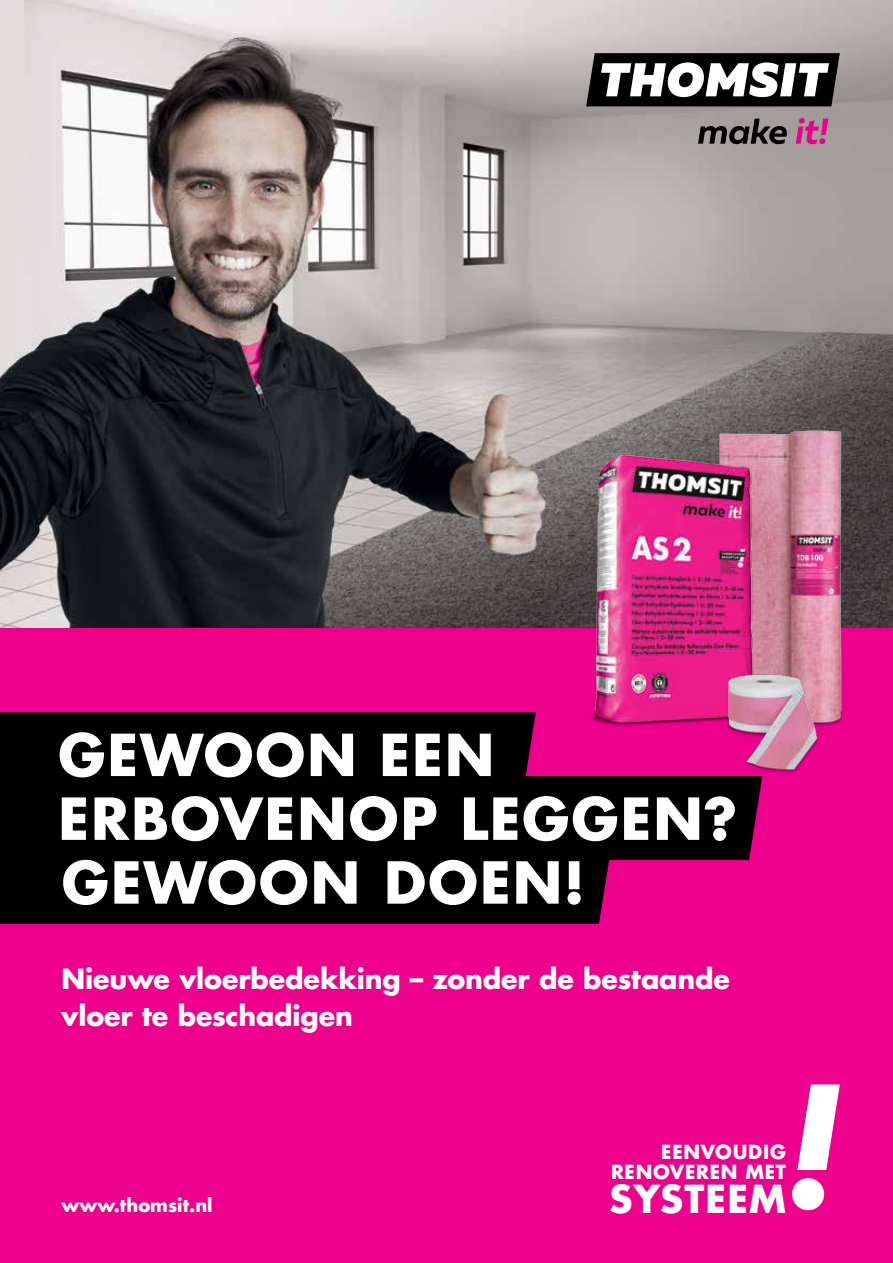
<style>
.page{position:relative;width:893px;height:1263px;background:#ec008c}
.page>*{position:absolute;margin:0;border:0;box-sizing:border-box;transform-origin:0 0}
.t1{font:700 56.25px "Futura Std";letter-spacing:.035em;color:#fff}
.t2{font:700 37.5px "Futura Std";color:#fff}
.t3{font:700 27px/37.2px "Futura Std";letter-spacing:-.005em;color:#fff}
.t4{font:700 18.9px "Futura Std";letter-spacing:.04em;color:#fff}
.t5{font:700 18px "Futura Std";color:#fff}
</style>
<div class="page">
<img style="left:0;top:0;width:893px;height:627px">
<img style="left:707px;top:422px;width:146px;height:304px">
<img style="left:572px;top:448px;width:200px;height:278px">
<img style="left:720px;top:669px;width:104px;height:104px">
<div style="left:0;top:712px;width:536px;height:64px;background:#000"></div>
<div style="left:0;top:860px;width:612px;height:64px;background:#000"></div>
<div style="left:0;top:776px;width:762px;height:84px;background:#000"></div>
<div style="left:792px;top:1178px;width:32px;height:32px;background:#fff;border-radius:50%"></div>
<svg style="left:797px;top:1084px;width:43px;height:86px"></svg>
<svg style="left:586px;top:53px;width:254px;height:53px"></svg>
<svg style="left:698px;top:119px;width:90px;height:25px"></svg>
<svg style="left:796px;top:118px;width:32px;height:26px"></svg>
<h1 class="t1" style="left:58px;top:717px;width:438px">GEWOON EEN</h1>
<h1 class="t1" style="left:58px;top:781px;width:681px">ERBOVENOP LEGGEN?</h1>
<h1 class="t1" style="left:62px;top:845px;width:525px">GEWOON DOEN!</h1>
<p class="t3" style="left:62px;top:960px;width:670px">Nieuwe vloerbedekking – zonder de bestaande vloer te beschadigen</p>
<p class="t5" style="left:62px;top:1193px;width:153px">www.thomsit.nl</p>
<p class="t4" style="left:661px;top:1139px;width:27px">Eenvo</p>
<p class="t4" style="left:733px;top:1139px;width:55px">udiG</p>
<p class="t4" style="left:611px;top:1159px;width:15px">renoveren</p>
<p class="t4" style="left:745px;top:1159px;width:42px">meT</p>
<h2 class="t2" style="left:609px;top:1174px;width:178px">systee m</h2>
</div>
